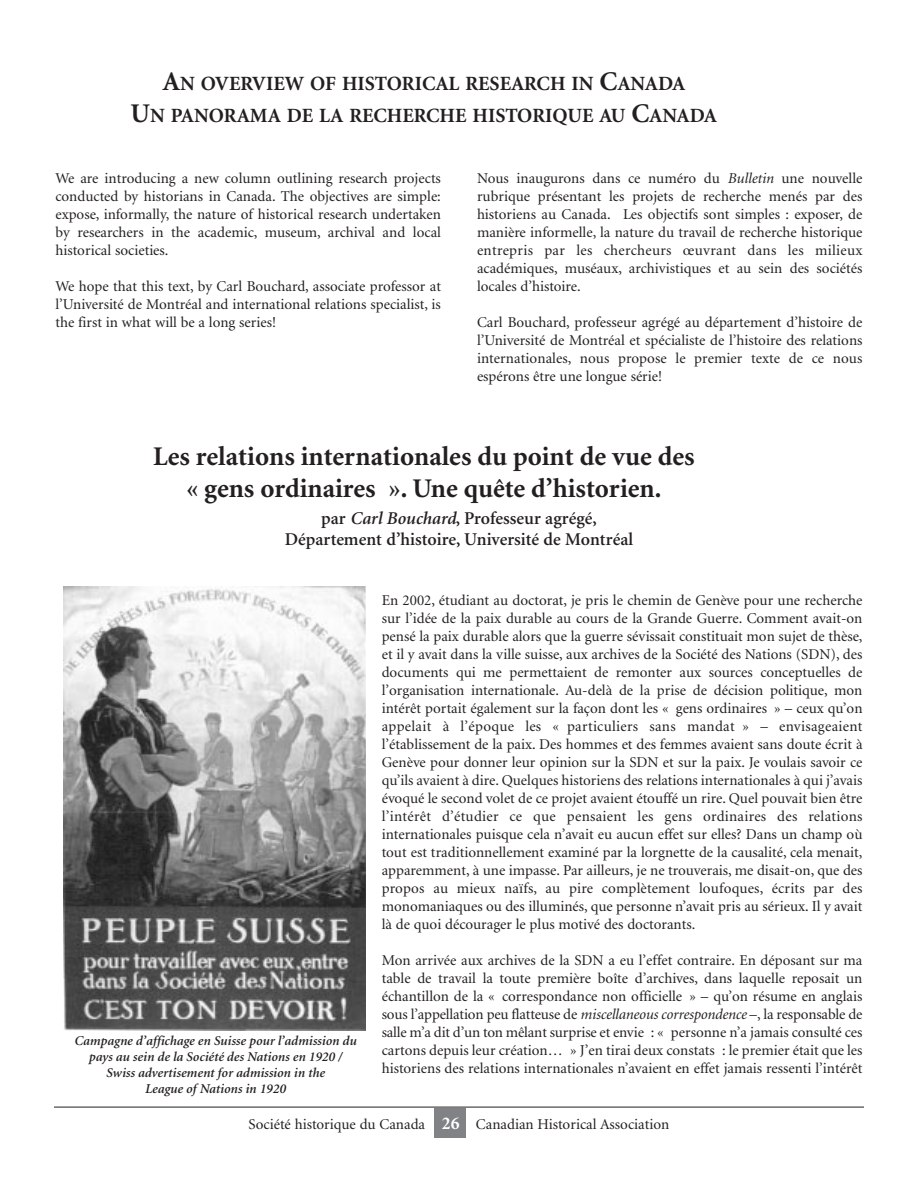
<style>
.page{position:relative;width:918px;height:1188px;background:#fff}
.page>*{position:absolute;margin:0;border:0;box-sizing:border-box;transform-origin:0 0}
.t1{font:700 27px/32.4px "Minion";color:#231f20;text-align:center}
.t2{font:700 20.25px/32.4px "Minion";color:#231f20;text-align:center}
.t3{font:600 18px/21.6px "Minion";color:#231f20;text-align:center}
.t4{font:15px/18px "Minion";color:#231f20;text-align:justify}
.t5{font:italic 600 13.5px/16.2px "Minion";color:#231f20;text-align:center}
.s1{font-size:27px}
.s2{font-style:italic}
.s3{font-weight:700;font-size:18px;color:#fff}
</style>
<div class="page">
<div style="left:434px;top:1108px;width:32px;height:29px;background:#808285"></div>
<hr style="left:54px;top:1107px;width:810px;height:1px;background:#231f20">
<img style="left:63px;top:586px;width:302px;height:444px">
<h2 class="t2" style="left:131px;top:69px;width:588px"><span class="s1">A</span>N OVERVIEW OF HISTORICAL RESEARCH IN <span class="s1">C</span>ANADA<br><span class="s1">U</span>N PANORAMA DE LA RECHERCHE HISTORIQUE AU <span class="s1">C</span>ANADA</h2>
<p class="t4" style="left:56px;top:171px;width:387px">We are introducing a new column outlining research projects conducted by historians in Canada. The objectives are simple: expose, informally, the nature of historical research undertaken by researchers in the academic, museum, archival and local historical societies.</p>
<p class="t4" style="left:56px;top:279px;width:387px">We hope that this text, by Carl Bouchard, associate professor at l’Université de Montréal and international relations specialist, is the first in what will be a long series!</p>
<p class="t4" style="left:477px;top:171px;width:387px">Nous inaugurons dans ce numéro du <span class="s2">Bulletin</span> une nouvelle rubrique présentant les projets de recherche menés par des historiens au Canada. Les objectifs sont simples : exposer, de manière informelle, la nature du travail de recherche historique entrepris par les chercheurs œuvrant dans les milieux académiques, muséaux, archivistiques et au sein des sociétés locales d’histoire.</p>
<p class="t4" style="left:477px;top:315px;width:387px">Carl Bouchard, professeur agrégé au département d’histoire de l’Université de Montréal et spécialiste de l’histoire des relations internationales, nous propose le premier texte de ce nous espérons être une longue série!</p>
<h1 class="t1" style="left:153px;top:443px;width:543px">Les relations internationales du point de vue des « gens ordinaires ». Une quête d’historien.</h1>
<p class="t3" style="left:285px;top:508px;width:350px">par <span class="s2">Carl Bouchard</span>, Professeur agrégé,<br>Département d’histoire, Université de Montréal</p>
<p class="t5" style="left:74px;top:1033px;width:284px">Campagne d’affichage en Suisse pour l’admission du pays au sein de la Société des Nations en 1920 / Swiss advertisement for admission in the<br>League of Nations in 1920</p>
<p class="t4" style="left:382px;top:592px;width:482px">En 2002, étudiant au doctorat, je pris le chemin de Genève pour une recherche sur l’idée de la paix durable au cours de la Grande Guerre. Comment avait-on pensé la paix durable alors que la guerre sévissait constituait mon sujet de thèse, et il y avait dans la ville suisse, aux archives de la Société des Nations (SDN), des documents qui me permettaient de remonter aux sources conceptuelles de l’organisation internationale. Au-delà de la prise de décision politique, mon intérêt portait également sur la façon dont les « gens ordinaires » – ceux qu’on appelait à l’époque les « particuliers sans mandat » – envisageaient l’établissement de la paix. Des hommes et des femmes avaient sans doute écrit à Genève pour donner leur opinion sur la SDN et sur la paix. Je voulais savoir ce qu’ils avaient à dire. Quelques historiens des relations internationales à qui j’avais évoqué le second volet de ce projet avaient étouffé un rire. Quel pouvait bien être l’intérêt d’étudier ce que pensaient les gens ordinaires des relations internationales puisque cela n’avait eu aucun effet sur elles? Dans un champ où tout est traditionnellement examiné par la lorgnette de la causalité, cela menait, apparemment, à une impasse. Par ailleurs, je ne trouverais, me disait-on, que des propos au mieux naïfs, au pire complètement loufoques, écrits par des monomaniaques ou des illuminés, que personne n’avait pris au sérieux. Il y avait là de quoi décourager le plus motivé des doctorants.</p>
<p class="t4" style="left:382px;top:952px;width:482px">Mon arrivée aux archives de la SDN a eu l’effet contraire. En déposant sur ma table de travail la toute première boîte d’archives, dans laquelle reposait un échantillon de la « correspondance non officielle » – qu’on résume en anglais sous l’appellation peu flatteuse de <span class="s2">miscellaneous correspondence</span> –, la responsable de salle m’a dit d’un ton mêlant surprise et envie : « personne n’a jamais consulté ces cartons depuis leur création… » J’en tirai deux constats : le premier était que les historiens des relations internationales n’avaient en effet jamais ressenti l’intérêt</p>
<p class="t4" style="left:249px;top:1116px;width:422px">Société historique du Canada <span class="s3">26</span> Canadian Historical Association</p>
</div>
